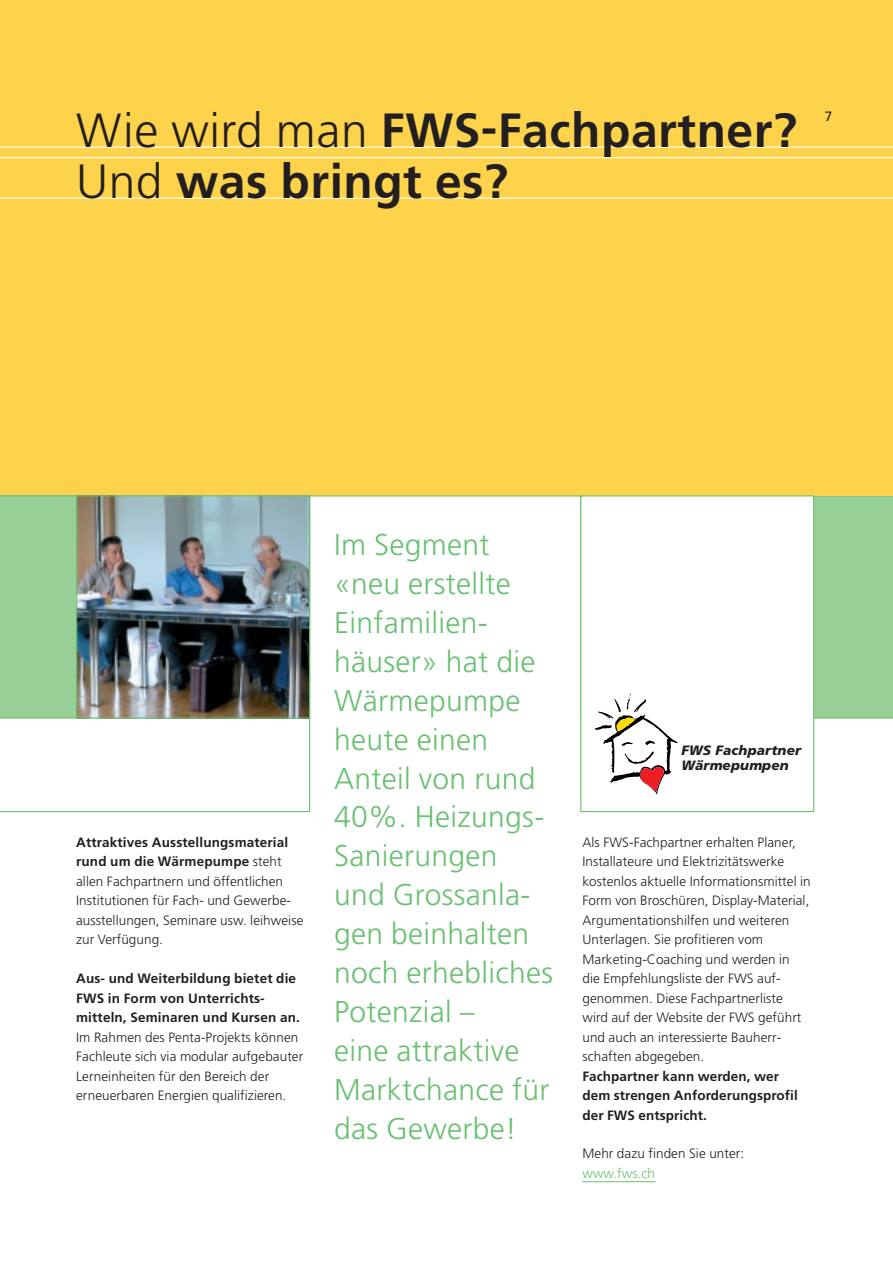
<style>
.page{position:relative;width:893px;height:1263px;background:#fff}
.page>*{position:absolute;margin:0;border:0;box-sizing:border-box;transform-origin:0 0}
.t1{font:700 48px/51px "Frutiger";letter-spacing:.01em;color:#231f20}
.t2{font:300 30px/39px "Frutiger";letter-spacing:.01em;color:#69c071}
.t3{font:300 13.5px/19.5px "Frutiger";letter-spacing:.005em;color:#231f20}
.t4{font:700 13.5px/19.5px "Frutiger";letter-spacing:.01em;color:#231f20}
.t5{font:italic 900 13.5px/15px "Frutiger";letter-spacing:.01em;color:#231f20}
.t6{font:300 13.5px "Frutiger";letter-spacing:.005em;color:#69c071}
.t7{font:13.5px "Frutiger";color:#231f20}
.s1{font-weight:300}
.s2{font-weight:700}
</style>
<div class="page">
<div style="left:814px;top:495px;width:78px;height:224px;background:#97cf97"></div>
<svg style="left:0;top:719px;width:310px;height:93px"></svg>
<div style="left:0;top:0;width:892px;height:495px;background:#fed34c"></div>
<div style="left:0;top:495px;width:76px;height:224px;background:#97cf97"></div>
<div style="left:580px;top:495px;width:234px;height:317px;border:1px solid #69c071"></div>
<hr style="left:0;top:157px;width:892px;height:1px;background:#fff">
<hr style="left:0;top:147px;width:892px;height:1px;background:#fff">
<hr style="left:0;top:198px;width:892px;height:1px;background:#fff">
<hr style="left:582px;top:1181px;width:73px;height:1px;background:#69c071">
<img style="left:78px;top:497px;width:230px;height:220px">
<div style="left:76px;top:495px;width:234px;height:224px;border:1px solid #69c071"></div>
<svg style="left:595px;top:694px;width:83px;height:100px"></svg>
<hr style="left:306px;top:495px;width:276px;height:2px;background:#69c071">
<h1 class="t1" style="left:76px;top:108px;width:722px"><span class="s1">Wie wird man</span> FWS-Fachpartner?<br><span class="s1">Und</span> was bringt es?</h1>
<p class="t7" style="left:824px;top:111px;width:9px">7</p>
<p class="t3" style="left:76px;top:834px;width:229px"><span class="s2">Attraktives Ausstellungsmaterial rund um die Wärmepumpe</span> steht allen Fachpartnern und öffentlichen<br>Institutionen für Fach- und Gewerbe&shy;ausstellungen, Seminare usw. leihweise zur Verfügung.</p>
<p class="t4" style="left:76px;top:970px;width:225px">Aus- und Weiterbildung bietet die<br>FWS in Form von Unterrichts&shy;mitteln, Seminaren und Kursen an.</p>
<p class="t3" style="left:76px;top:1028px;width:229px">Im Rahmen des Penta-Projekts können Fachleute sich via modular aufgebauter Lerneinheiten für den Bereich der erneuerbaren Energien qualifizieren.</p>
<h2 class="t2" style="left:334px;top:527px;width:221px">Im Segment «neu erstellte<br>Einfamilien&shy;häuser» hat die<br>Wärmepumpe heute einen<br>Anteil von rund<br>40%. Heizungs-<br>Sanierungen und Grossanla&shy;gen beinhalten noch erhebliches<br>Potenzial –<br>eine attraktive<br>Marktchance für das Gewerbe!</h2>
<p class="t5" style="left:681px;top:744px;width:121px">FWS Fachpartner<br>Wärmepumpen</p>
<p class="t3" style="left:582px;top:834px;width:230px">Als FWS-Fachpartner erhalten Planer, Installateure und Elektrizitätswerke kostenlos aktuelle Informationsmittel in Form von Broschüren, Display-Material, Argumentationshilfen und weiteren Unterlagen. Sie profitieren vom Marketing-Coaching und werden in<br>die Empfehlungsliste der FWS auf&shy;genommen. Diese Fachpartnerliste wird auf der Website der FWS geführt und auch an interessierte Bauherr&shy;schaften abgegeben.</p>
<p class="t4" style="left:582px;top:1067px;width:217px">Fachpartner kann werden, wer dem strengen Anforderungsprofil der FWS entspricht.</p>
<p class="t3" style="left:582px;top:1145px;width:163px">Mehr dazu finden Sie unter:</p>
<p class="t6" style="left:582px;top:1168px;width:74px">www.fws.ch</p>
</div>
